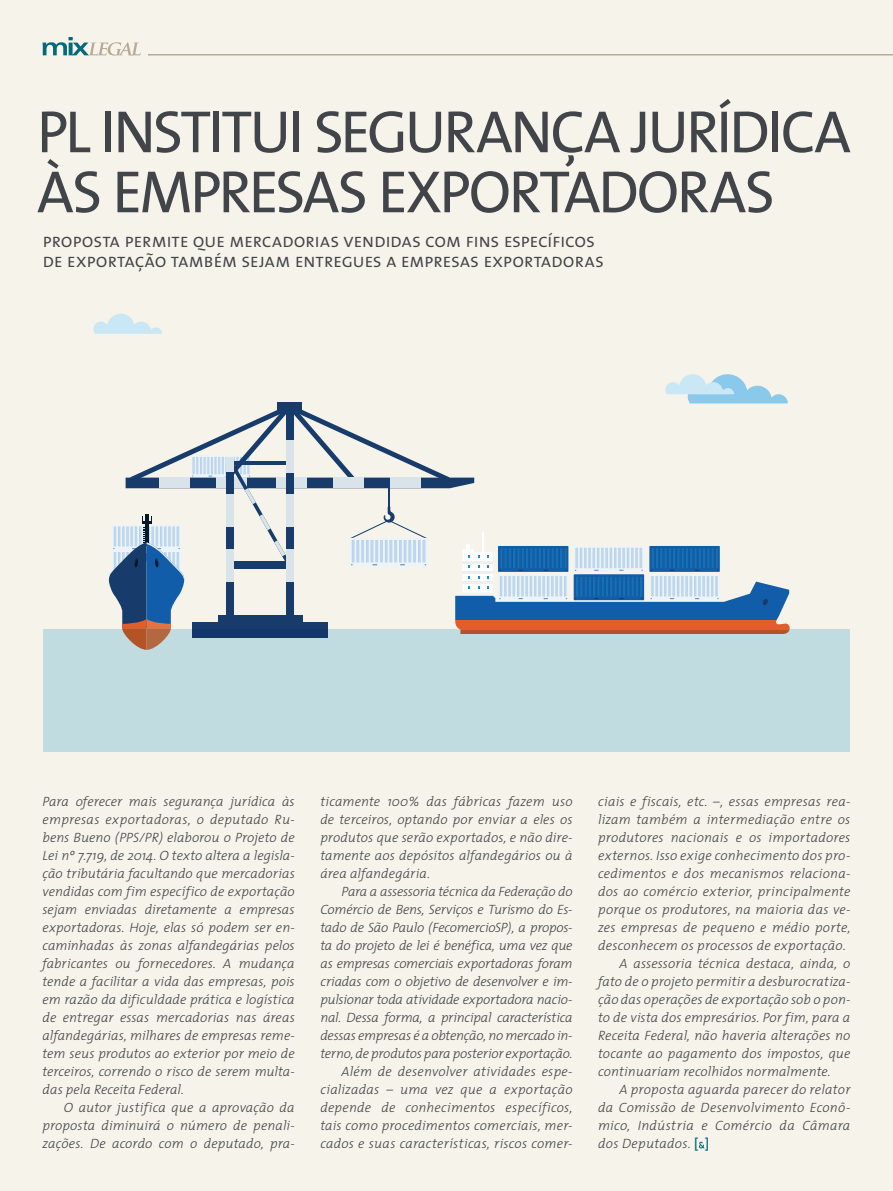
<style>
.page{position:relative;width:893px;height:1191px;background:#f6f3eb}
.page>*{position:absolute;margin:0;border:0;box-sizing:border-box;transform-origin:0 0}
.t1{font:60px/60px "The Mix";letter-spacing:-.045em;color:#414549}
.t2{font:19.5px/19.5px "The Mix Semi Light Caps";letter-spacing:-.02em;color:#414549}
.t3{font:italic 300 13.5px/18px "The Mix";letter-spacing:.005em;color:#414549;text-align:justify}
.s1{font-weight:600;font-style:normal;color:#026a7c}
</style>
<div class="page">
<svg style="left:699px;top:1141px;width:6px;height:7px"></svg>
<hr style="left:148px;top:54px;width:745px;height:2px;background:#b8ab95">
<svg style="left:43px;top:37px;width:98px;height:19px"></svg>
<svg style="left:93px;top:314px;width:69px;height:20px"></svg>
<svg style="left:108px;top:374px;width:682px;height:254px"></svg>
<div style="left:226px;top:457px;width:7px;height:164px;background:#173c6c"></div>
<div style="left:226px;top:457px;width:7px;height:15px;background:#d8e4e9"></div>
<div style="left:226px;top:495px;width:7px;height:32px;background:#d8e4e9"></div>
<div style="left:226px;top:549px;width:7px;height:33px;background:#d8e4e9"></div>
<div style="left:287px;top:403px;width:7px;height:218px;background:#173c6c"></div>
<div style="left:287px;top:440px;width:7px;height:32px;background:#d8e4e9"></div>
<div style="left:287px;top:495px;width:7px;height:32px;background:#d8e4e9"></div>
<div style="left:287px;top:549px;width:7px;height:33px;background:#d8e4e9"></div>
<div style="left:192px;top:622px;width:136px;height:15px;background:#173c6c"></div>
<div style="left:43px;top:628px;width:807px;height:123px;background:#c1dce1"></div>
<p class="t1" style="left:37px;top:100px;width:816px">PL INSTITUI SEGURANÇA JURÍDICA<br>ÀS EMPRESAS EXPORTADORAS</p>
<p class="t2" style="left:43px;top:230px;width:563px">proposta permite que mercadorias vendidas com fins específicos de exportação também sejam entregues a empresas exportadoras</p>
<p class="t3" style="left:43px;top:792px;width:254px">Para oferecer mais segurança jurídica às empresas exportadoras, o deputado Ru&shy;bens Bueno (PPS/PR) elaborou o Projeto de Lei nº 7.719, de 2014. O texto altera a legisla&shy;ção tributária facultando que mercadorias vendidas com fim específico de exportação sejam enviadas diretamente a empresas exportadoras. Hoje, elas só podem ser en&shy;caminhadas às zonas alfandegárias pelos fabricantes ou fornecedores. A mudança tende a facilitar a vida das empresas, pois em razão da dificuldade prática e logística de entregar essas mercadorias nas áreas alfandegárias, milhares de empresas reme&shy;tem seus produtos ao exterior por meio de terceiros, correndo o risco de serem multa&shy;das pela Receita Federal.</p>
<p class="t3" style="left:43px;top:1098px;width:254px;text-indent:21px">O autor justifica que a aprovação da proposta diminuirá o número de penali&shy;zações. De acordo com o deputado, pra-</p>
<p class="t3" style="left:320px;top:792px;width:254px">ticamente 100% das fábricas fazem uso de terceiros, optando por enviar a eles os produtos que serão exportados, e não dire&shy;tamente aos depósitos alfandegários ou à área alfandegária.</p>
<p class="t3" style="left:320px;top:882px;width:254px;text-indent:21px">Para a assessoria técnica da Federação do Comércio de Bens, Serviços e Turismo do Es&shy;tado de São Paulo (FecomercioSP), a propos&shy;ta do projeto de lei é benéfica, uma vez que as empresas comerciais exportadoras foram criadas com o objetivo de desenvolver e im&shy;pulsionar toda atividade exportadora nacio&shy;nal. Dessa forma, a principal característica dessas empresas é a obtenção, no mercado in&shy;terno, de produtos para posterior exportação.</p>
<p class="t3" style="left:320px;top:1062px;width:254px;text-indent:21px">Além de desenvolver atividades espe&shy;cializadas – uma vez que a exportação depende de conhecimentos específicos, tais como procedimentos comerciais, mer&shy;cados e suas características, riscos comer-</p>
<p class="t3" style="left:598px;top:792px;width:254px">ciais e fiscais, etc. –, essas empresas rea&shy;lizam também a intermediação entre os produtores nacionais e os importadores externos. Isso exige conhecimento dos pro&shy;cedimentos e dos mecanismos relaciona&shy;dos ao comércio exterior, principalmente porque os produtores, na maioria das ve&shy;zes empresas de pequeno e médio porte, desconhecem os processos de exportação.</p>
<p class="t3" style="left:598px;top:954px;width:254px;text-indent:21px">A assessoria técnica destaca, ainda, o fato de o projeto permitir a desburocratiza&shy;ção das operações de exportação sob o pon&shy;to de vista dos empresários. Por fim, para a Receita Federal, não haveria alterações no tocante ao pagamento dos impostos, que continuariam recolhidos normalmente.</p>
<p class="t3" style="left:598px;top:1080px;width:254px;text-indent:21px">A proposta aguarda parecer do relator da Comissão de Desenvolvimento Econô&shy;mico, Indústria e Comércio da Câmara dos Deputados. <span class="s1">[ ]</span></p>
</div>
